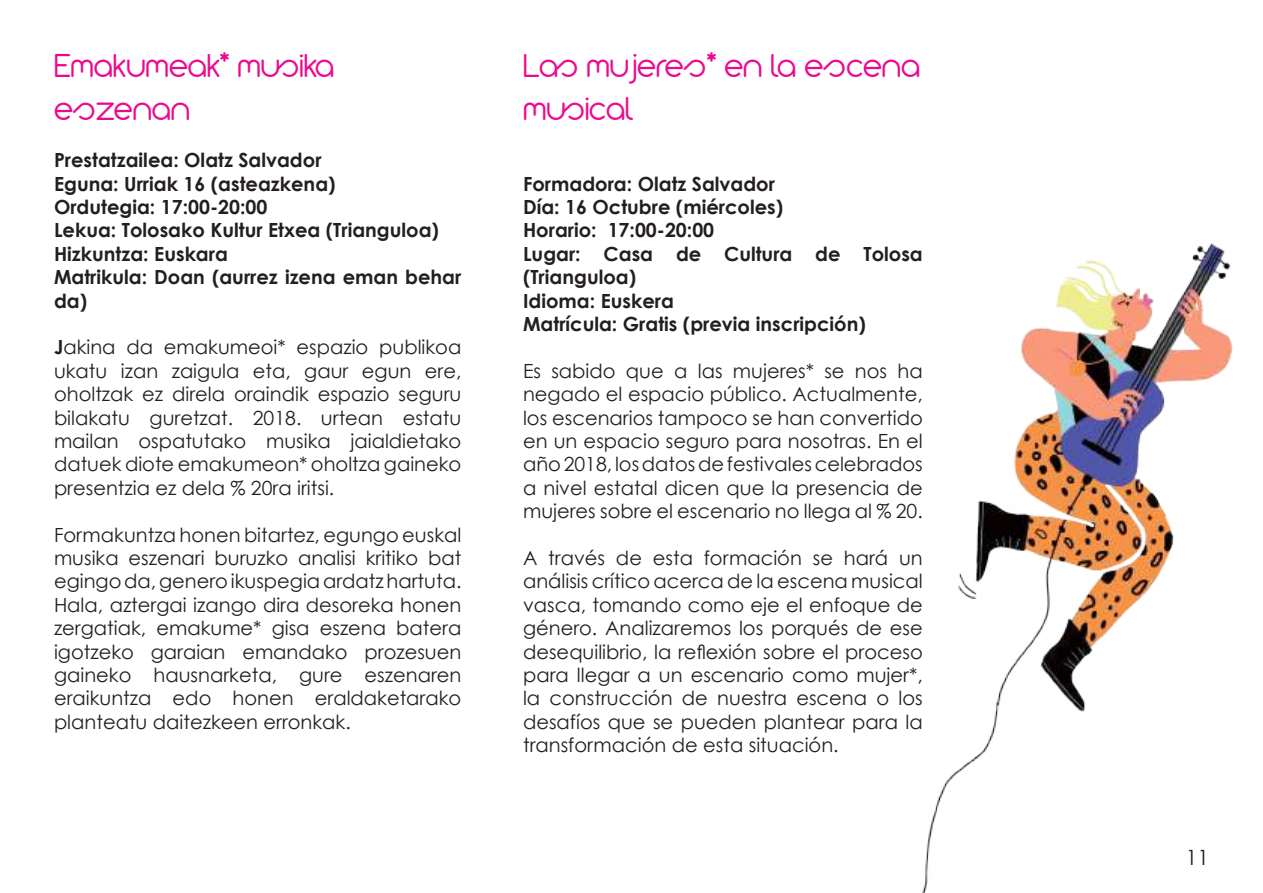
<style>
.page{position:relative;width:1263px;height:893px;background:#fff}
.page>*{position:absolute;margin:0;border:0;box-sizing:border-box;transform-origin:0 0}
.t1{font:300 36px/43.2px "Arista 2.0 Alternate";color:#ee088d}
.t2{font:21px "Century Gothic";color:#241f1f}
.t3{font:19.5px/23.4px "Century Gothic";color:#241f1f;text-align:justify}
.t4{font:700 19.5px/23.4px "Century Gothic";color:#241f1f}
.s1{font-weight:700}
</style>
<div class="page">
<img style="left:922px;top:243px;width:311px;height:650px">
<h1 class="t1" style="left:54px;top:44px;width:282px">Emakumeak* musika eszenan</h1>
<p class="t4" style="left:54px;top:148px;width:409px">Prestatzailea: Olatz Salvador<br>Eguna: Urriak 16 (asteazkena)<br>Ordutegia: 17:00-20:00<br>Lekua: Tolosako Kultur Etxea (Trianguloa)<br>Hizkuntza: Euskara<br>Matrikula: Doan (aurrez izena eman behar da)</p>
<p class="t3" style="left:54px;top:335px;width:409px"><span class="s1">J</span>akina da emakumeoi* espazio publikoa ukatu izan zaigula eta, gaur egun ere, oholtzak ez direla oraindik espazio seguru bilakatu guretzat. 2018. urtean estatu mailan ospatutako musika jaialdietako datuek diote emakumeon* oholtza gaineko presentzia ez dela % 20ra iritsi.</p>
<p class="t3" style="left:54px;top:522px;width:409px">Formakuntza honen bitartez, egungo euskal musika eszenari buruzko analisi kritiko bat egingo da, genero ikuspegia ardatz hartuta.<br>Hala, aztergai izango dira desoreka honen zergatiak, emakume* gisa eszena batera igotzeko garaian emandako prozesuen gaineko hausnarketa, gure eszenaren eraikuntza edo honen eraldaketarako planteatu daitezkeen erronkak.</p>
<h1 class="t1" style="left:523px;top:44px;width:398px">Las mujeres* en la escena musical</h1>
<p class="t4" style="left:523px;top:171px;width:401px">Formadora: Olatz Salvador<br>Día: 16 Octubre (miércoles)<br>Horario: 17:00-20:00<br>Lugar: Casa de Cultura de Tolosa (Trianguloa)<br>Idioma: Euskera<br>Matrícula: Gratis (previa inscripción)</p>
<p class="t3" style="left:523px;top:359px;width:401px">Es sabido que a las mujeres* se nos ha negado el espacio público. Actualmente, los escenarios tampoco se han convertido en un espacio seguro para nosotras. En el año 2018, los datos de festivales celebrados a nivel estatal dicen que la presencia de mujeres sobre el escenario no llega al % 20.</p>
<p class="t3" style="left:523px;top:546px;width:401px">A través de esta formación se hará un análisis crítico acerca de la escena musical vasca, tomando como eje el enfoque de género. Analizaremos los porqués de ese desequilibrio, la reflexión sobre el proceso para llegar a un escenario como mujer*, la construcción de nuestra escena o los desafíos que se pueden plantear para la transformación de esta situación.</p>
<p class="t2" style="left:1186px;top:844px;width:25px">11</p>
</div>
